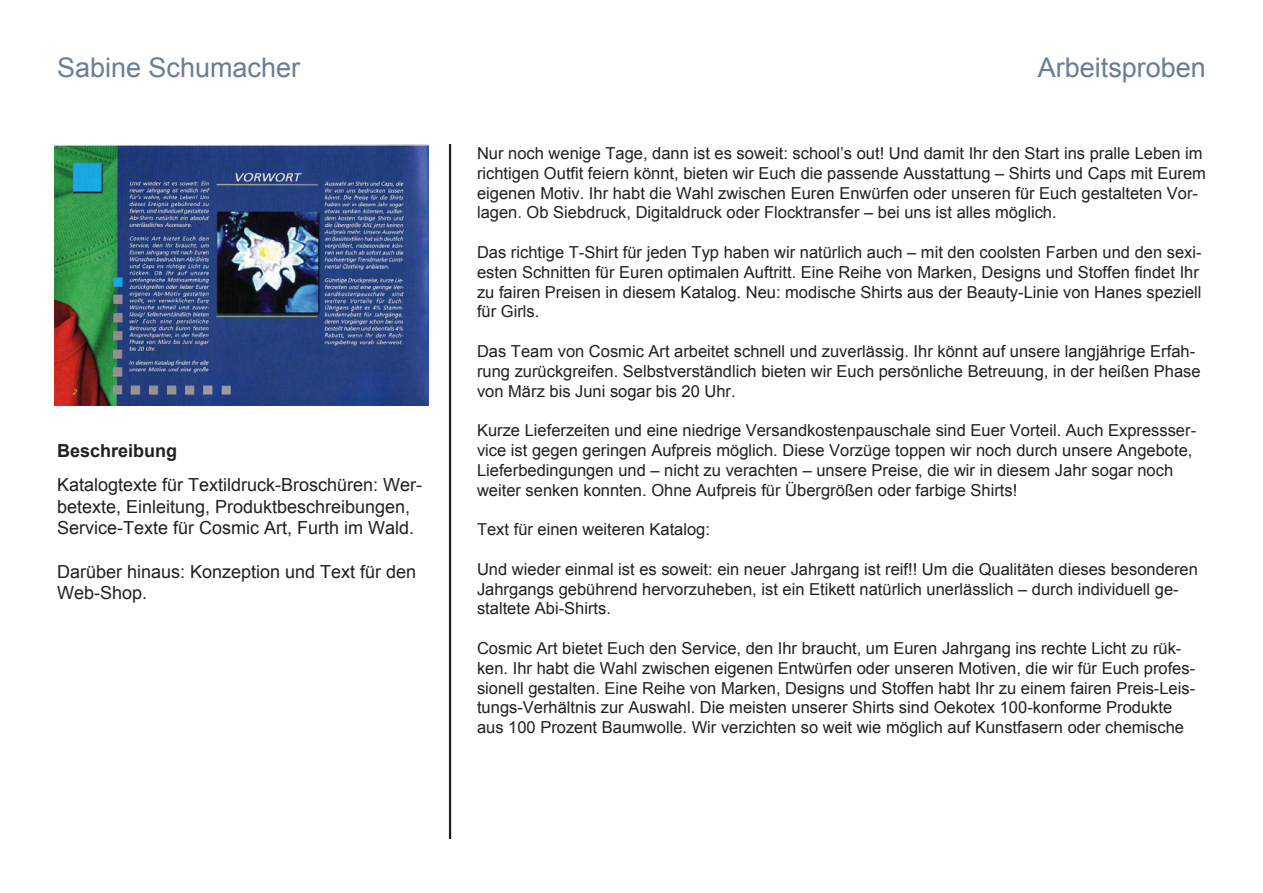
<style>
.page{position:relative;width:1263px;height:893px;background:#fff}
.page>*{position:absolute;margin:0;border:0;box-sizing:border-box;transform-origin:0 0}
.t1{font:27px "Arial";color:#6a7c97}
.t2{font:18px/21.6px "Arial";color:#231f20}
.t3{font:700 18px "Arial";color:#231f20}
.t4{font:16.5px/19.8px "Arial";color:#231f20}
</style>
<div class="page">
<hr style="left:449px;top:144px;width:2px;height:695px;background:#231f20">
<img style="left:54px;top:144px;width:375px;height:262px">
<h1 class="t1" style="left:57px;top:49px;width:245px">Sabine Schumacher</h1>
<p class="t3" style="left:57px;top:438px;width:122px">Beschreibung</p>
<p class="t2" style="left:57px;top:474px;width:367px">Katalogtexte für Textildruck-Broschüren: Wer&shy;betexte, Einleitung, Produktbeschreibungen,<br>Service-Texte für Cosmic Art, Furth im Wald.</p>
<p class="t2" style="left:57px;top:561px;width:361px">Darüber hinaus: Konzeption und Text für den<br>Web-Shop.</p>
<h1 class="t1" style="left:1038px;top:49px;width:170px">Arbeitsproben</h1>
<p class="t4" style="left:477px;top:143px;width:730px">Nur noch wenige Tage, dann ist es soweit: school’s out! Und damit Ihr den Start ins pralle Leben im richtigen Outfit feiern könnt, bieten wir Euch die passende Ausstattung – Shirts und Caps mit Eurem eigenen Motiv. Ihr habt die Wahl zwischen Euren Enwürfen oder unseren für Euch gestalteten Vor&shy;lagen. Ob Siebdruck, Digitaldruck oder Flocktransfer – bei uns ist alles möglich.</p>
<p class="t4" style="left:477px;top:242px;width:726px">Das richtige T-Shirt für jeden Typ haben wir natürlich auch – mit den coolsten Farben und den sexi&shy;esten Schnitten für Euren optimalen Auftritt. Eine Reihe von Marken, Designs und Stoffen findet Ihr zu fairen Preisen in diesem Katalog. Neu: modische Shirts aus der Beauty-Linie von Hanes speziell für Girls.</p>
<p class="t4" style="left:477px;top:341px;width:725px">Das Team von Cosmic Art arbeitet schnell und zuverlässig. Ihr könnt auf unsere langjährige Erfah&shy;rung zurückgreifen. Selbstverständlich bieten wir Euch persönliche Betreuung, in der heißen Phase von März bis Juni sogar bis 20 Uhr.</p>
<p class="t4" style="left:477px;top:421px;width:721px">Kurze Lieferzeiten und eine niedrige Versandkostenpauschale sind Euer Vorteil. Auch Expressser&shy;vice ist gegen geringen Aufpreis möglich. Diese Vorzüge toppen wir noch durch unsere Angebote, Lieferbedingungen und – nicht zu verachten – unsere Preise, die wir in diesem Jahr sogar noch weiter senken konnten. Ohne Aufpreis für Übergrößen oder farbige Shirts!</p>
<p class="t4" style="left:477px;top:520px;width:234px">Text für einen weiteren Katalog:</p>
<p class="t4" style="left:477px;top:559px;width:722px">Und wieder einmal ist es soweit: ein neuer Jahrgang ist reif!! Um die Qualitäten dieses besonderen<br>Jahrgangs gebührend hervorzuheben, ist ein Etikett natürlich unerlässlich – durch individuell ge&shy;staltete Abi-Shirts.</p>
<p class="t4" style="left:477px;top:638px;width:720px">Cosmic Art bietet Euch den Service, den Ihr braucht, um Euren Jahrgang ins rechte Licht zu rük&shy;ken. Ihr habt die Wahl zwischen eigenen Entwürfen oder unseren Motiven, die wir für Euch profes&shy;sionell gestalten. Eine Reihe von Marken, Designs und Stoffen habt Ihr zu einem fairen Preis-Leis&shy;tungs-Verhältnis zur Auswahl. Die meisten unserer Shirts sind Oekotex 100-konforme Produkte aus 100 Prozent Baumwolle. Wir verzichten so weit wie möglich auf Kunstfasern oder chemische</p>
</div>
